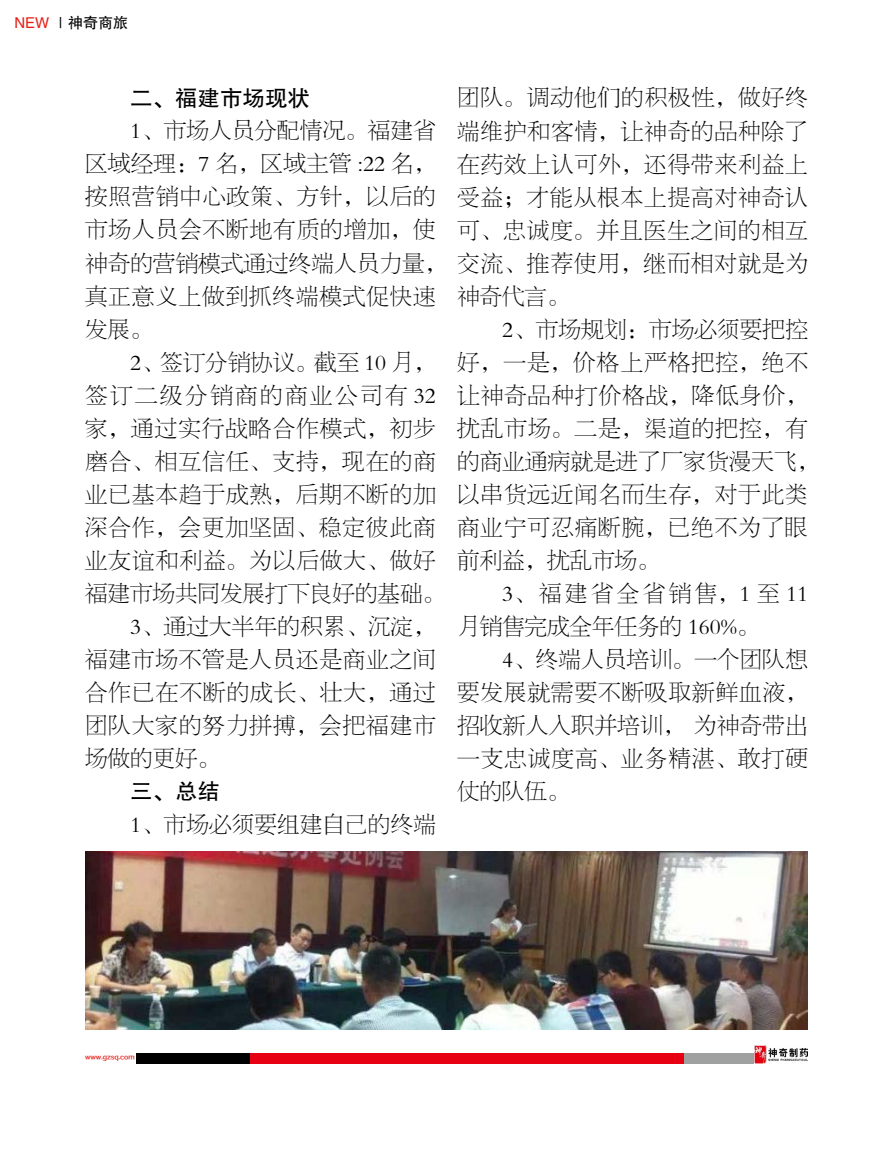
<style>
.page{position:relative;width:893px;height:1149px;background:#fff}
.page>*{position:absolute;margin:0;border:0;box-sizing:border-box;transform-origin:0 0}
.t1{font:22.5px/33px "FZBSJW GB1 0";letter-spacing:.045em;color:#000;text-align:justify}
.t2{font:22.5px "FZBSJW GB1 0";letter-spacing:.01em;color:#000}
.t3{font:22.5px "FZBSJW GB1 0";letter-spacing:.005em;color:#000}
.t4{font:22.5px "FZBSJW GB1 0";color:#000}
.t5{font:22.5px "FZBSJW GB1 0";letter-spacing:.015em;color:#000}
.t6{font:22.5px "FZBSJW GB1 0";letter-spacing:.11em;color:#000}
.t7{font:22.5px "FZBSJW GB1 0";letter-spacing:.15em;color:#000}
.t8{font:22.5px "FZHTJW GB1 0";color:#000}
.t9{font:15px "FZHTJW GB1 0";color:#000}
.t10{font:6px "FZZZHONGJW GB1 0";color:#e71f18}
.s1{color:#e71f18}
</style>
<div class="page">
<div style="left:136px;top:1053px;width:115px;height:10px;background:#000"></div>
<div style="left:250px;top:1053px;width:435px;height:10px;background:#e60012"></div>
<div style="left:684px;top:1053px;width:70px;height:10px;background:#9fa0a0"></div>
<img style="left:754px;top:1045px;width:54px;height:18px">
<img style="left:85px;top:851px;width:723px;height:178px">
<p class="t9" style="left:14px;top:14px;width:115px"><span class="s1">NEW</span> ｜神奇商旅</p>
<p class="t1" style="left:457px;top:82px;width:352px">团队。调动他们的积极性，做好终端维护和客情，让神奇的品种除了在药效上认可外，还得带来利益上受益；才能从根本上提高对神奇认可、忠诚度。并且医生之间的相互</p>
<p class="t8" style="left:130px;top:85px;width:181px">二、福建市场现状</p>
<p class="t2" style="left:130px;top:119px;width:307px">1、市场人员分配情况。福建省</p>
<p class="t5" style="left:85px;top:152px;width:352px">区域经理：7 名，区域主管 :22 名，</p>
<p class="t1" style="left:85px;top:181px;width:352px">按照营销中心政策、方针，以后的</p>
<p class="t1" style="left:85px;top:214px;width:352px">市场人员会不断地有质的增加，使</p>
<p class="t3" style="left:85px;top:251px;width:724px">神奇的营销模式通过终端人员力量，交流、推荐使用，继而相对就是为</p>
<p class="t1" style="left:85px;top:280px;width:352px">真正意义上做到抓终端模式促快速</p>
<p class="t1" style="left:85px;top:313px;width:69px">发展。</p>
<p class="t4" style="left:130px;top:350px;width:307px">2、签订分销协议。截至 10 月，</p>
<p class="t6" style="left:85px;top:383px;width:352px">签订二级分销商的商业公司有 32</p>
<p class="t1" style="left:85px;top:412px;width:352px">家，通过实行战略合作模式，初步</p>
<p class="t1" style="left:85px;top:445px;width:352px">磨合、相互信任、支持，现在的商</p>
<p class="t1" style="left:85px;top:478px;width:352px">业已基本趋于成熟，后期不断的加</p>
<p class="t1" style="left:85px;top:511px;width:352px">深合作，会更加坚固、稳定彼此商</p>
<p class="t1" style="left:85px;top:544px;width:352px">业友谊和利益。为以后做大、做好</p>
<p class="t4" style="left:85px;top:581px;width:361px">福建市场共同发展打下良好的基础。</p>
<p class="t2" style="left:130px;top:614px;width:307px">3、通过大半年的积累、沉淀，</p>
<p class="t1" style="left:85px;top:643px;width:352px">福建市场不管是人员还是商业之间</p>
<p class="t1" style="left:85px;top:676px;width:352px">合作已在不断的成长、壮大，通过</p>
<p class="t1" style="left:85px;top:709px;width:352px">团队大家的努力拼搏，会把福建市</p>
<p class="t1" style="left:85px;top:742px;width:136px">场做的更好。</p>
<p class="t8" style="left:130px;top:778px;width:91px">三、总结</p>
<p class="t2" style="left:130px;top:812px;width:307px">1、市场必须要组建自己的终端</p>
<p class="t1" style="left:457px;top:280px;width:114px">神奇代言。</p>
<p class="t2" style="left:502px;top:317px;width:307px">2、市场规划：市场必须要把控</p>
<p class="t1" style="left:457px;top:346px;width:352px">好，一是，价格上严格把控，绝不</p>
<p class="t1" style="left:457px;top:379px;width:352px">让神奇品种打价格战，降低身价，</p>
<p class="t1" style="left:457px;top:412px;width:352px">扰乱市场。二是，渠道的把控，有</p>
<p class="t3" style="left:457px;top:449px;width:364px">的商业通病就是进了厂家货漫天飞，</p>
<p class="t1" style="left:457px;top:478px;width:352px">以串货远近闻名而生存，对于此类</p>
<p class="t1" style="left:457px;top:511px;width:352px">商业宁可忍痛断腕，已绝不为了眼</p>
<p class="t1" style="left:457px;top:544px;width:204px">前利益，扰乱市场。</p>
<p class="t7" style="left:502px;top:581px;width:307px">3、福建省全省销售，1 至 11</p>
<p class="t4" style="left:457px;top:614px;width:304px">月销售完成全年任务的 160%。</p>
<p class="t2" style="left:502px;top:647px;width:307px">4、终端人员培训。一个团队想</p>
<p class="t1" style="left:457px;top:676px;width:352px">要发展就需要不断吸取新鲜血液，</p>
<p class="t5" style="left:457px;top:713px;width:352px">招收新人入职并培训， 为神奇带出</p>
<p class="t1" style="left:457px;top:742px;width:352px">一支忠诚度高、业务精湛、敢打硬</p>
<p class="t1" style="left:457px;top:775px;width:114px">仗的队伍。</p>
<p class="t10" style="left:85px;top:1053px;width:51px">www.gzsq.com</p>
</div>
